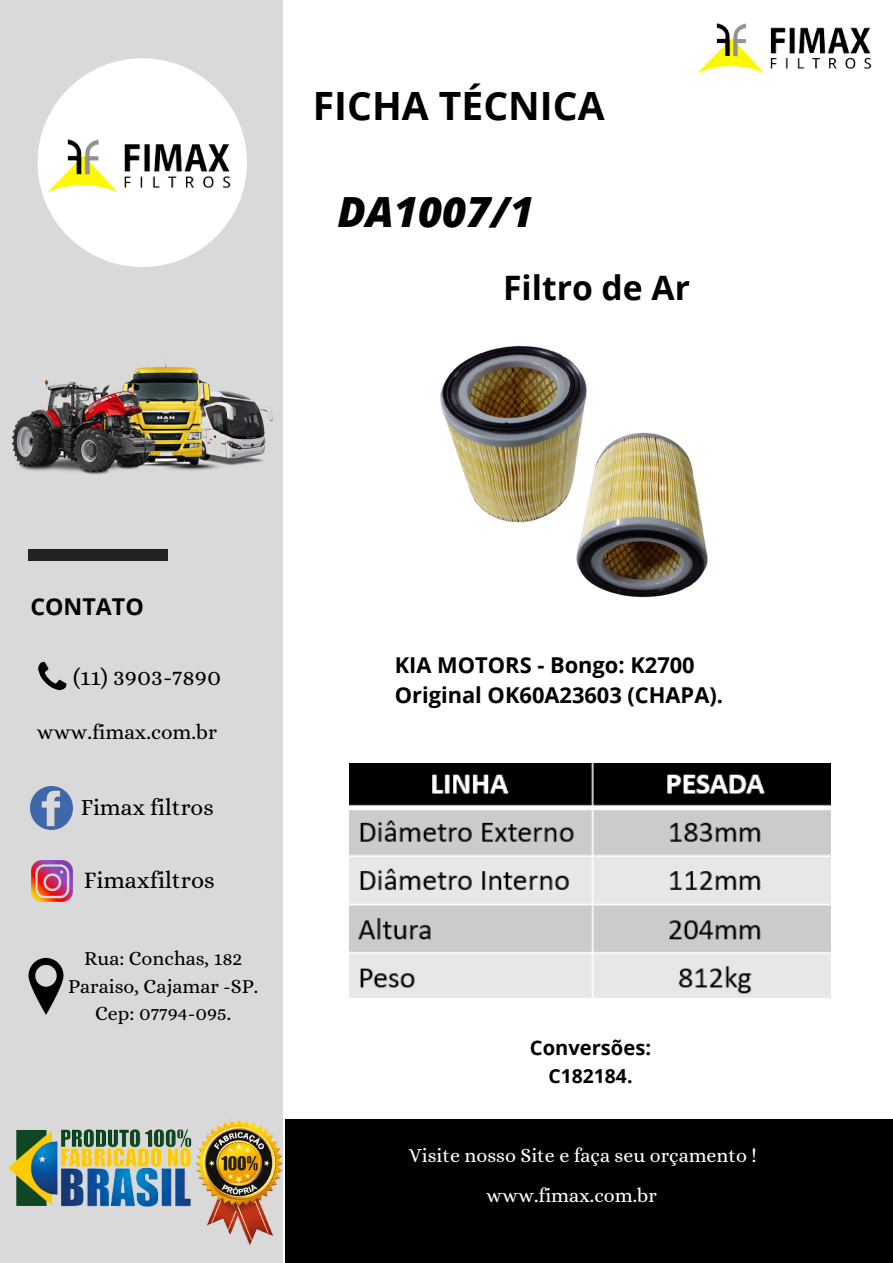
<style>
.page{position:relative;width:893px;height:1263px;background:#fff}
.page>*{position:absolute;margin:0;border:0;box-sizing:border-box;transform-origin:0 0}
.t1{font:italic 800 41.62px "Open Sans";color:#000}
.t2{font:700 39px "Open Sans";color:#000}
.t3{font:700 33.67px "Open Sans";color:#000}
.t4{font:24.15px "Alice";color:#000}
.t5{font:23.85px "Alice";color:#000}
.t6{font:23.33px "Alice";color:#000}
.t7{font:700 23.17px "Open Sans";color:#000}
.t8{font:700 21.83px "Open Sans";color:#000}
.t9{font:21.08px "Alice";color:#000}
.t10{font:700 20.1px "Open Sans";color:#000}
.t11{font:19.95px "Alice";color:#fff}
.t12{font:19.95px "Alice";color:#000}
.t13{font:700 19.35px "Open Sans";color:#000}
</style>
<div class="page">
<div style="left:0;top:0;width:283px;height:1263px;background:#d9d9d9"></div>
<div style="left:38px;top:58px;width:209px;height:209px;background:#fff;border-radius:50%"></div>
<img style="left:37px;top:124px;width:210px;height:77px">
<img style="left:697px;top:23px;width:175px;height:51px">
<div style="left:285px;top:1119px;width:608px;height:144px;background:#000"></div>
<img style="left:13px;top:363px;width:259px;height:112px">
<div style="left:28px;top:550px;width:139px;height:11px;background:#222"></div>
<img style="left:32px;top:860px;width:41px;height:41px">
<img style="left:28px;top:957px;width:36px;height:58px">
<img style="left:30px;top:786px;width:43px;height:43px">
<img style="left:198px;top:1120px;width:85px;height:126px">
<img style="left:8px;top:1129px;width:190px;height:78px">
<img style="left:38px;top:661px;width:29px;height:30px">
<img style="left:349px;top:764px;width:481px;height:233px">
<img style="left:440px;top:345px;width:140px;height:178px">
<img style="left:570px;top:372px;width:138px;height:226px">
<p class="t2" style="left:313px;top:78px;width:293px">FICHA TÉCNICA</p>
<p class="t1" style="left:337px;top:182px;width:198px">DA1007/1</p>
<p class="t3" style="left:503px;top:264px;width:188px">Filtro de Ar</p>
<p class="t7" style="left:30px;top:590px;width:115px">CONTATO</p>
<p class="t4" style="left:73px;top:663px;width:150px">(11) 3903-7890</p>
<p class="t9" style="left:37px;top:720px;width:182px">www.fimax.com.br</p>
<p class="t6" style="left:81px;top:794px;width:134px">Fimax filtros</p>
<p class="t5" style="left:84px;top:867px;width:132px">Fimaxfiltros</p>
<p class="t12" style="left:84px;top:947px;width:160px">Rua: Conchas, 182</p>
<p class="t12" style="left:68px;top:974px;width:192px">Paraiso, Cajamar -SP.</p>
<p class="t12" style="left:95px;top:1002px;width:138px">Cep: 07794-095.</p>
<p class="t8" style="left:395px;top:649px;width:301px">KIA MOTORS - Bongo: K2700</p>
<p class="t8" style="left:395px;top:680px;width:330px">Original OK60A23603 (CHAPA).</p>
<p class="t10" style="left:530px;top:1034px;width:123px">Conversões:</p>
<p class="t13" style="left:548px;top:1062px;width:85px">C182184.</p>
<p class="t11" style="left:409px;top:1144px;width:349px">Visite nosso Site e faça seu orçamento !</p>
<p class="t11" style="left:486px;top:1184px;width:172px">www.fimax.com.br</p>
</div>
